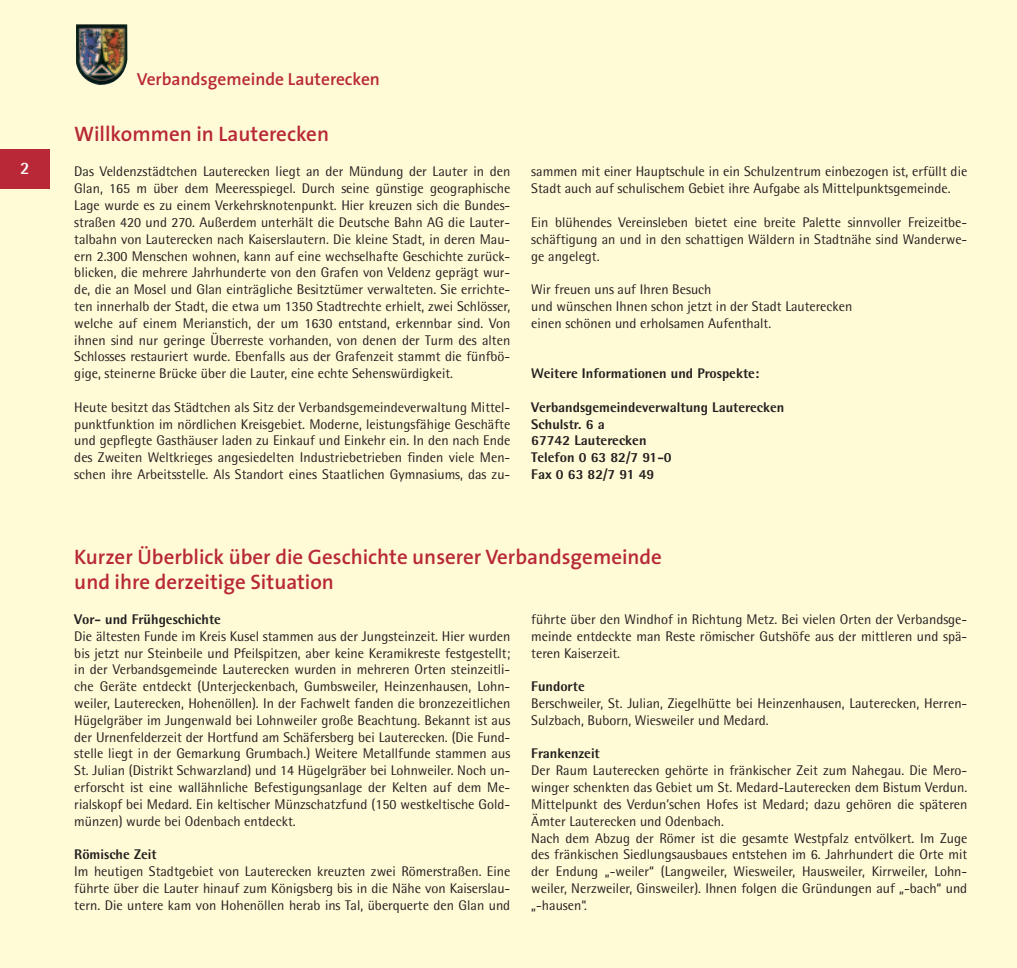
<style>
.page{position:relative;width:1017px;height:968px;background:#fff}
.page>*{position:absolute;margin:0;border:0;box-sizing:border-box;transform-origin:0 0}
.t1{font:600 21px/25.2px "The Sans";color:#b82837}
.t2{font:600 17.5px "The Sans";color:#b82837}
.t3{font:700 17.5px "Rotis Semi Sans";color:#fff}
.t4{font:14px/16.8px "Rotis Semi Sans";color:#231f20;text-align:justify}
.t5{font:800 14px/16.8px "Rotis Semi Sans";color:#231f20}
</style>
<div class="page">
<div style="left:0;top:1px;width:1017px;height:966px;background:#fffbd6"></div>
<div style="left:0;top:149px;width:50px;height:40px;background:#b82837"></div>
<img style="left:76px;top:24px;width:51px;height:61px">
<p class="t3" style="left:20px;top:162px;width:11px">2</p>
<p class="t2" style="left:137px;top:73px;width:245px">Verbandsgemeinde Lauterecken</p>
<h1 class="t1" style="left:74px;top:123px;width:256px">Willkommen in Lauterecken</h1>
<p class="t4" style="left:74px;top:165px;width:437px">Das Veldenzstädtchen Lauterecken liegt an der Mündung der Lauter in den Glan, 165 m über dem Meeresspiegel. Durch seine günstige geographische Lage wurde es zu einem Verkehrsknotenpunkt. Hier kreuzen sich die Bundes&shy;straßen 420 und 270. Außerdem unterhält die Deutsche Bahn AG die Lauter&shy;talbahn von Lauterecken nach Kaiserslautern. Die kleine Stadt, in deren Mau&shy;ern 2.300 Menschen wohnen, kann auf eine wechselhafte Geschichte zurück&shy;blicken, die mehrere Jahrhunderte von den Grafen von Veldenz geprägt wur&shy;de, die an Mosel und Glan einträgliche Besitztümer verwalteten. Sie errichte&shy;ten innerhalb der Stadt, die etwa um 1350 Stadtrechte erhielt, zwei Schlösser, welche auf einem Merianstich, der um 1630 entstand, erkennbar sind. Von ihnen sind nur geringe Überreste vorhanden, von denen der Turm des alten Schlosses restauriert wurde. Ebenfalls aus der Grafenzeit stammt die fünfbö&shy;gige, steinerne Brücke über die Lauter, eine echte Sehenswürdigkeit.</p>
<p class="t4" style="left:74px;top:400px;width:437px">Heute besitzt das Städtchen als Sitz der Verbandsgemeindeverwaltung Mittel&shy;punktfunktion im nördlichen Kreisgebiet. Moderne, leistungsfähige Geschäfte und gepflegte Gasthäuser laden zu Einkauf und Einkehr ein. In den nach Ende des Zweiten Weltkrieges angesiedelten Industriebetrieben finden viele Men&shy;schen ihre Arbeitsstelle. Als Standort eines Staatlichen Gymnasiums, das zu-</p>
<p class="t4" style="left:531px;top:165px;width:437px">sammen mit einer Hauptschule in ein Schulzentrum einbezogen ist, erfüllt die<br>Stadt auch auf schulischem Gebiet ihre Aufgabe als Mittelpunktsgemeinde.</p>
<p class="t4" style="left:531px;top:215px;width:437px">Ein blühendes Vereinsleben bietet eine breite Palette sinnvoller Freizeitbe&shy;schäftigung an und in den schattigen Wäldern in Stadtnähe sind Wanderwe&shy;ge angelegt.</p>
<p class="t4" style="left:531px;top:282px;width:322px;text-align:left">Wir freuen uns auf Ihren Besuch<br>und wünschen Ihnen schon jetzt in der Stadt Lauterecken einen schönen und erholsamen Aufenthalt.</p>
<p class="t5" style="left:531px;top:366px;width:229px">Weitere Informationen und Prospekte:</p>
<p class="t5" style="left:531px;top:400px;width:255px">Verbandsgemeindeverwaltung Lauterecken<br>Schulstr. 6 a<br>67742 Lauterecken<br>Telefon 0 63 82/7 91-0<br>Fax 0 63 82/7 91 49</p>
<h1 class="t1" style="left:74px;top:546px;width:589px">Kurzer Überblick über die Geschichte unserer Verbandsgemeinde und ihre derzeitige Situation</h1>
<p class="t5" style="left:74px;top:612px;width:148px">Vor- und Frühgeschichte</p>
<p class="t4" style="left:74px;top:629px;width:437px">Die ältesten Funde im Kreis Kusel stammen aus der Jungsteinzeit. Hier wurden bis jetzt nur Steinbeile und Pfeilspitzen, aber keine Keramikreste festgestellt; in der Verbandsgemeinde Lauterecken wurden in mehreren Orten steinzeitli&shy;che Geräte entdeckt (Unterjeckenbach, Gumbsweiler, Heinzenhausen, Lohn&shy;weiler, Lauterecken, Hohenöllen). In der Fachwelt fanden die bronzezeitlichen Hügelgräber im Jungenwald bei Lohnweiler große Beachtung. Bekannt ist aus der Urnenfelderzeit der Hortfund am Schäfersberg bei Lauterecken. (Die Fund&shy;stelle liegt in der Gemarkung Grumbach.) Weitere Metallfunde stammen aus St. Julian (Distrikt Schwarzland) und 14 Hügelgräber bei Lohnweiler. Noch un&shy;erforscht ist eine wallähnliche Befestigungsanlage der Kelten auf dem Me&shy;rialskopf bei Medard. Ein keltischer Münzschatzfund (150 westkeltische Gold&shy;münzen) wurde bei Odenbach entdeckt.</p>
<p class="t5" style="left:74px;top:847px;width:84px">Römische Zeit</p>
<p class="t4" style="left:74px;top:864px;width:437px">Im heutigen Stadtgebiet von Lauterecken kreuzten zwei Römerstraßen. Eine führte über die Lauter hinauf zum Königsberg bis in die Nähe von Kaiserslau&shy;tern. Die untere kam von Hohenöllen herab ins Tal, überquerte den Glan und</p>
<p class="t4" style="left:531px;top:612px;width:437px">führte über den Windhof in Richtung Metz. Bei vielen Orten der Verbandsge&shy;meinde entdeckte man Reste römischer Gutshöfe aus der mittleren und spä&shy;teren Kaiserzeit.</p>
<p class="t5" style="left:531px;top:679px;width:55px">Fundorte</p>
<p class="t4" style="left:531px;top:696px;width:437px">Berschweiler, St. Julian, Ziegelhütte bei Heinzenhausen, Lauterecken, Herren-<br>Sulzbach, Buborn, Wiesweiler und Medard.</p>
<p class="t5" style="left:531px;top:746px;width:70px">Frankenzeit</p>
<p class="t4" style="left:531px;top:763px;width:437px;text-align:left">Der Raum Lauterecken gehörte in fränkischer Zeit zum Nahegau. Die Mero&shy;winger schenkten das Gebiet um St. Medard-Lauterecken dem Bistum Verdun.<br>Mittelpunkt des Verdun’schen Hofes ist Medard; dazu gehören die späteren Ämter Lauterecken und Odenbach.<br>Nach dem Abzug der Römer ist die gesamte Westpfalz entvölkert. Im Zuge des fränkischen Siedlungsausbaues entstehen im 6. Jahrhundert die Orte mit der Endung „-weiler“ (Langweiler, Wiesweiler, Hausweiler, Kirrweiler, Lohn&shy;weiler, Nerzweiler, Ginsweiler). Ihnen folgen die Gründungen auf „-bach“ und „-hausen“.</p>
</div>
